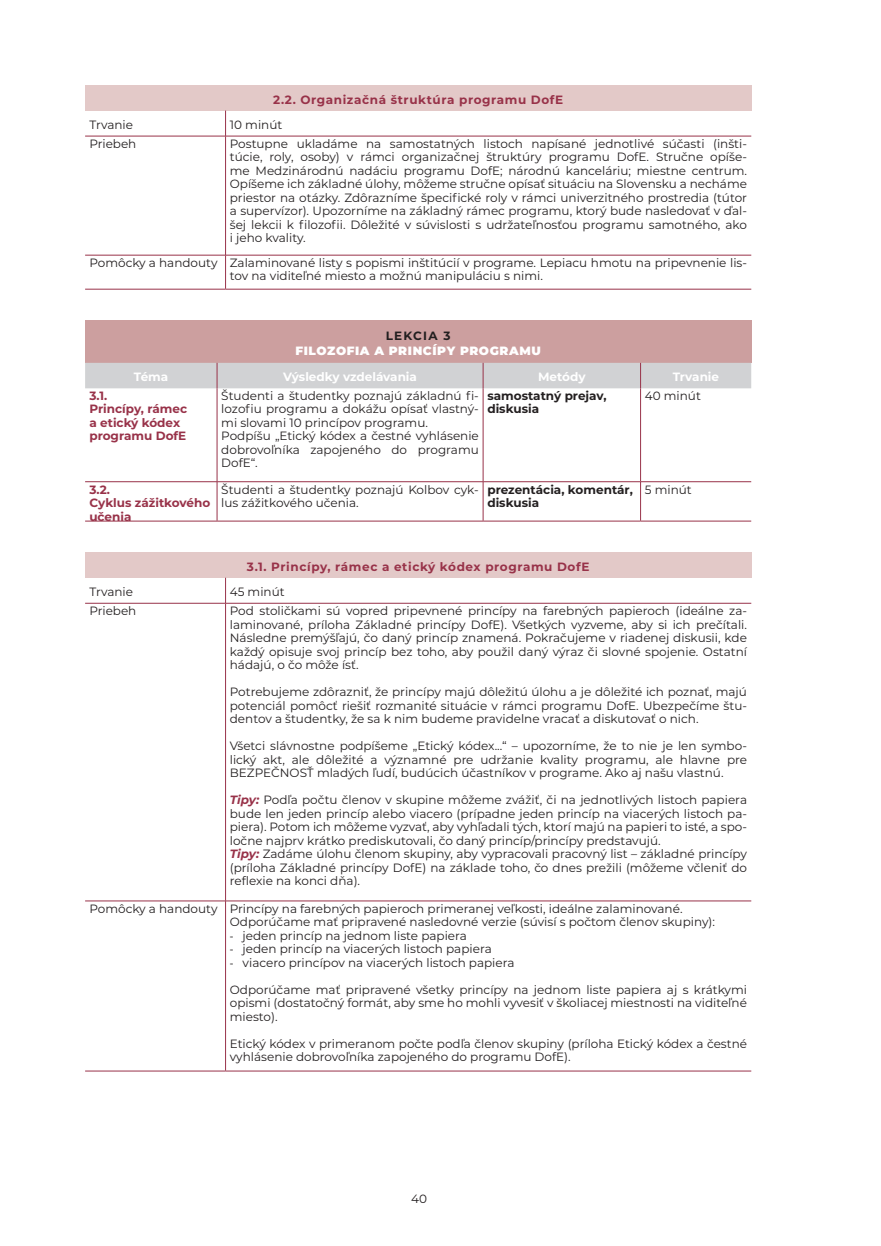
<style>
.page{position:relative;width:881px;height:1246px;background:#fff}
.page>*{position:absolute;margin:0;border:0;box-sizing:border-box;transform-origin:0 0}
.t1{font:12px/13.5px "Montserrat";color:#231f20}
.t2{font:700 12px "Montserrat";letter-spacing:.04em;color:#983249}
.t3{font:700 12px/13.5px "Montserrat";color:#983249}
.t4{font:700 12px/13.5px "Montserrat";color:#231f20}
.t5{font:700 12px "Montserrat";color:#fff}
.t6{font:900 12px "Montserrat";letter-spacing:.05em;color:#fff}
.s1{font-weight:700;font-style:italic;color:#983249}
.s2{font-family:"Calibri"}
</style>
<div class="page">
<div style="left:85px;top:85px;width:666px;height:26px;background:#e3c9c8"></div>
<svg style="left:225px;top:111px;width:1px;height:25px"></svg>
<hr style="left:85px;top:136px;width:140px;height:1px;background:#983249">
<hr style="left:225px;top:136px;width:526px;height:1px;background:#983249">
<hr style="left:225px;top:136px;width:1px;height:119px;background:#983249">
<hr style="left:85px;top:255px;width:140px;height:1px;background:#983249">
<hr style="left:225px;top:255px;width:526px;height:1px;background:#983249">
<hr style="left:225px;top:255px;width:1px;height:34px;background:#983249">
<hr style="left:85px;top:289px;width:140px;height:1px;background:#983249">
<hr style="left:225px;top:289px;width:526px;height:1px;background:#983249">
<div style="left:85px;top:320px;width:666px;height:43px;background:#cc9f9f"></div>
<div style="left:85px;top:363px;width:666px;height:25px;background:#d1d2d4"></div>
<hr style="left:217px;top:388px;width:1px;height:93px;background:#983249">
<hr style="left:482px;top:388px;width:1px;height:93px;background:#983249">
<hr style="left:640px;top:388px;width:1px;height:93px;background:#983249">
<hr style="left:85px;top:481px;width:132px;height:1px;background:#983249">
<hr style="left:217px;top:481px;width:266px;height:1px;background:#983249">
<hr style="left:217px;top:482px;width:1px;height:39px;background:#983249">
<hr style="left:483px;top:481px;width:157px;height:1px;background:#983249">
<hr style="left:482px;top:482px;width:1px;height:39px;background:#983249">
<hr style="left:640px;top:481px;width:111px;height:1px;background:#983249">
<hr style="left:640px;top:482px;width:1px;height:39px;background:#983249">
<hr style="left:85px;top:521px;width:132px;height:1px;background:#983249">
<hr style="left:217px;top:521px;width:266px;height:1px;background:#983249">
<hr style="left:483px;top:521px;width:157px;height:1px;background:#983249">
<hr style="left:640px;top:521px;width:111px;height:1px;background:#983249">
<div style="left:85px;top:552px;width:666px;height:26px;background:#e3c9c8"></div>
<hr style="left:85px;top:1071px;width:140px;height:1px;background:#983249">
<hr style="left:225px;top:1071px;width:526px;height:1px;background:#983249">
<svg style="left:225px;top:578px;width:1px;height:25px"></svg>
<hr style="left:85px;top:603px;width:140px;height:1px;background:#983249">
<hr style="left:225px;top:603px;width:526px;height:1px;background:#983249">
<hr style="left:225px;top:603px;width:1px;height:298px;background:#983249">
<hr style="left:85px;top:901px;width:140px;height:1px;background:#983249">
<hr style="left:225px;top:901px;width:526px;height:1px;background:#983249">
<hr style="left:225px;top:901px;width:1px;height:170px;background:#983249">
<p class="t2" style="left:273px;top:91px;width:291px">2.2. Organizačná štruktúra programu DofE</p>
<p class="t1" style="left:89px;top:118px;width:45px">Trvanie</p>
<p class="t1" style="left:230px;top:118px;width:54px">10 minút</p>
<p class="t1" style="left:89px;top:136px;width:49px">Priebeh</p>
<p class="t1" style="left:230px;top:136px;width:518px;text-align:justify">Postupne ukladáme na samostatných listoch napísané jednotlivé súčasti (inšti&shy;túcie, roly, osoby) v rámci organizačnej štruktúry programu DofE. Stručne opíše&shy;me Medzinárodnú nadáciu programu DofE; národnú kanceláriu; miestne centrum.<br>Opíšeme ich základné úlohy, môžeme stručne opísať situáciu na Slovensku a necháme priestor na otázky. Zdôrazníme špecifické roly v rámci univerzitného prostredia (tútor a supervízor). Upozorníme na základný rámec programu, ktorý bude nasledovať v ďal&shy;šej lekcii k filozofii. Dôležité v súvislosti s udržateľnosťou programu samotného, ako i jeho kvality.</p>
<p class="t1" style="left:230px;top:255px;width:518px;text-indent:-140px">Pomôcky a handouty Zalaminované listy s popismi inštitúcií v programe. Lepiacu hmotu na pripevnenie lis&shy;tov na viditeľné miesto a možnú manipuláciu s nimi.</p>
<p class="t4" style="left:385px;top:328px;width:66px">LEKCIA 3</p>
<p class="t6" style="left:295px;top:342px;width:88px">FILOZOFIA APRI</p>
<p class="t6" style="left:412px;top:342px;width:58px">NCÍPY PRO</p>
<p class="t6" style="left:489px;top:342px;width:21px">GRAMU</p>
<p class="t5" style="left:134px;top:368px;width:36px">Téma</p>
<p class="t5" style="left:283px;top:368px;width:135px">Výsledky vzdelávania</p>
<p class="t5" style="left:538px;top:368px;width:49px">Metódy</p>
<p class="t5" style="left:672px;top:368px;width:48px">Trvanie</p>
<p class="t3" style="left:89px;top:388px;width:99px">3.1.<br>Princípy, rámec a etický kódex programu DofE</p>
<p class="t1" style="left:221px;top:388px;width:259px">Študenti a študentky poznajú základnú fi&shy;lozofiu programu a dokážu opísať vlastný&shy;mi slovami 10 princípov programu.<br>Podpíšu „Etický kódex a čestné vyhlásenie dobrovoľníka zapojeného do programu DofE“.</p>
<p class="t4" style="left:487px;top:388px;width:121px">samostatný prejav, diskusia</p>
<p class="t1" style="left:644px;top:388px;width:58px">40 minút</p>
<p class="t3" style="left:89px;top:482px;width:122px">3.2.<br>Cyklus zážitkového učenia</p>
<p class="t1" style="left:221px;top:482px;width:259px">Študenti a študentky poznajú Kolbov cyk&shy;lus zážitkového učenia.</p>
<p class="t4" style="left:487px;top:482px;width:147px">prezentácia, komentár, diskusia</p>
<p class="t1" style="left:644px;top:482px;width:48px">5 minút</p>
<p class="t2" style="left:247px;top:558px;width:344px">3.1. Princípy, rámec a etický kódex programu DofE</p>
<p class="t1" style="left:89px;top:585px;width:45px">Trvanie</p>
<p class="t1" style="left:230px;top:585px;width:56px">45 minút</p>
<p class="t1" style="left:89px;top:604px;width:49px">Priebeh</p>
<p class="t1" style="left:230px;top:604px;width:518px;text-align:justify">Pod stoličkami sú vopred pripevnené princípy na farebných papieroch (ideálne za&shy;laminované, príloha Základné princípy DofE). Všetkých vyzveme, aby si ich prečítali.<br>Následne premýšľajú, čo daný princíp znamená. Pokračujeme v riadenej diskusii, kde každý opisuje svoj princíp bez toho, aby použil daný výraz či slovné spojenie. Ostatní hádajú, o čo môže ísť.</p>
<p class="t1" style="left:230px;top:685px;width:518px;text-align:justify">Potrebujeme zdôrazniť, že princípy majú dôležitú úlohu a je dôležité ich poznať, majú potenciál pomôcť riešiť rozmanité situácie v rámci programu DofE. Ubezpečíme štu&shy;dentov a študentky, že sa k nim budeme pravidelne vracať a diskutovať o nich.</p>
<p class="t1" style="left:230px;top:739px;width:518px;text-align:justify">Všetci slávnostne podpíšeme „Etický kódex...“ – upozorníme, že to nie je len symbo&shy;lický akt, ale dôležité a významné pre udržanie kvality programu, ale hlavne pre BEZPEČNOSŤ mladých ľudí, budúcich účastníkov v programe. Ako aj našu vlastnú.</p>
<p class="t1" style="left:230px;top:793px;width:518px"><span class="s1">Tipy:</span> Podľa počtu členov v skupine môžeme zvážiť, či na jednotlivých listoch papiera bude len jeden princíp alebo viacero (prípadne jeden princíp na viacerých listoch pa&shy;piera). Potom ich môžeme vyzvať, aby vyhľadali tých, ktorí majú na papieri to isté, a spo&shy;ločne najprv krátko prediskutovali, čo daný princíp/princípy predstavujú.<br><span class="s1">Tipy:</span> Zadáme úlohu členom skupiny, aby vypracovali pracovný list – základné princípy (príloha Základné princípy DofE) na základe toho, čo dnes prežili (môžeme včleniť do reflexie na konci dňa).</p>
<p class="t1" style="left:230px;top:901px;width:486px;text-indent:-140px">Pomôcky a handouty Princípy na farebných papieroch primeranej veľkosti, ideálne zalaminované.<br>Odporúčame mať pripravené nasledovné verzie (súvisí s počtom členov skupiny):</p>
<p class="t1" style="left:230px;top:928px;width:238px"><span class="s2">-</span> jeden princíp na jednom liste papiera</p>
<p class="t1" style="left:230px;top:942px;width:263px"><span class="s2">-</span> jeden princíp na viacerých listoch papiera</p>
<p class="t1" style="left:230px;top:955px;width:286px"><span class="s2">-</span> viacero princípov na viacerých listoch papiera</p>
<p class="t1" style="left:230px;top:982px;width:518px;text-align:justify">Odporúčame mať pripravené všetky princípy na jednom liste papiera aj s krátkymi opismi (dostatočný formát, aby sme ho mohli vyvesiť v školiacej miestnosti na viditeľné miesto).</p>
<p class="t1" style="left:230px;top:1036px;width:518px">Etický kódex v primeranom počte podľa členov skupiny (príloha Etický kódex a čestné vyhlásenie dobrovoľníka zapojeného do programu DofE).</p>
<p class="t1" style="left:411px;top:1192px;width:17px">40</p>
</div>
